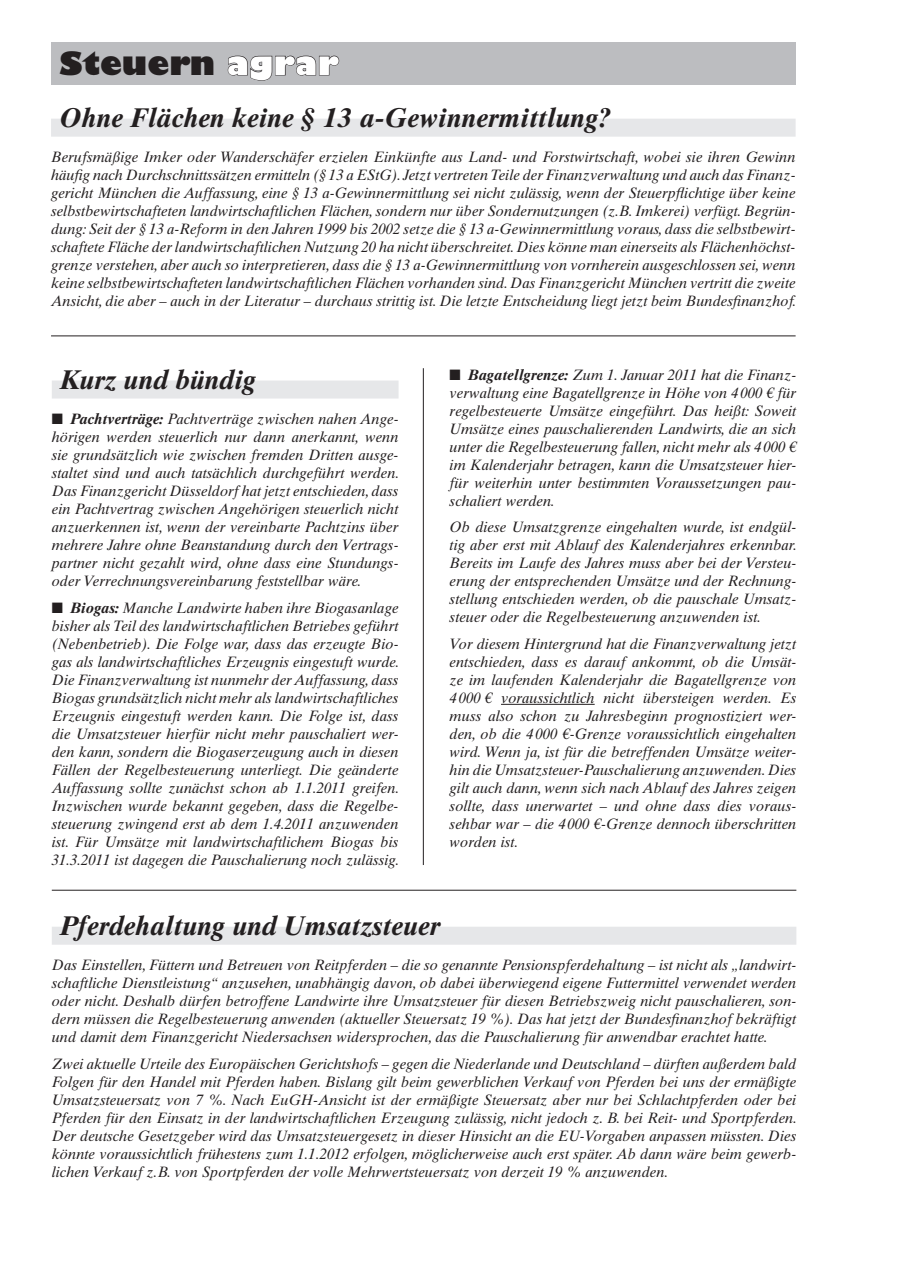
<style>
.page{position:relative;width:902px;height:1263px;background:#fff}
.page>*{position:absolute;margin:0;border:0;box-sizing:border-box;transform-origin:0 0}
.t1{font:800 31.5px "Gill Sans";color:#231f20}
.t2{font:italic 700 27px "Times Ten LT";color:#231f20}
.t3{font:italic 15px/18px "Times Ten LT";color:#231f20;text-align:justify}
.s1{color:#fff}
.s2{font-weight:700}
</style>
<div class="page">
<div style="left:51px;top:43px;width:744px;height:42px;background:#bcbdc0"></div>
<svg style="left:227px;top:55px;width:113px;height:26px"></svg>
<div style="left:51px;top:119px;width:744px;height:18px;background:#e6e7e9"></div>
<hr style="left:51px;top:335px;width:744px;height:1px;background:#231f20">
<hr style="left:52px;top:890px;width:744px;height:1px;background:#231f20">
<div style="left:52px;top:380px;width:346px;height:18px;background:#e6e7e9"></div>
<hr style="left:501px;top:704px;width:93px;height:1px;background:#231f20">
<div style="left:52px;top:927px;width:744px;height:18px;background:#e6e7e9"></div>
<hr style="left:423px;top:368px;width:1px;height:497px;background:#231f20">
<h1 class="t1" style="left:60px;top:44px;width:280px">Steuern <span class="s1">agrar</span></h1>
<h2 class="t2" style="left:60px;top:101px;width:553px">Ohne Flächen keine § 13 a-Gewinnermittlung?</h2>
<p class="t3" style="left:51px;top:148px;width:746px">Berufsmäßige Imker oder Wanderschäfer erzielen Einkünfte aus Land- und Forstwirtschaft, wobei sie ihren Gewinn häufig nach Durchschnittssätzen ermitteln (§ 13 a EStG). Jetzt vertreten Teile der Finanzverwaltung und auch das Finanz&shy;gericht München die Auffassung, eine § 13 a-Gewinnermittlung sei nicht zulässig, wenn der Steuerpflichtige über keine selbstbewirtschafteten landwirtschaftlichen Flächen, sondern nur über Sondernutzungen (z.B. Imkerei) verfügt. Begrün&shy;dung: Seit der § 13 a-Reform in den Jahren 1999 bis 2002 setze die § 13 a-Gewinnermittlung voraus, dass die selbstbewirt&shy;schaftete Fläche der landwirtschaftlichen Nutzung 20 ha nicht überschreitet. Dies könne man einerseits als Flächenhöchst&shy;grenze verstehen, aber auch so interpretieren, dass die § 13 a-Gewinnermittlung von vornherein ausgeschlossen sei, wenn keine selbstbewirtschafteten landwirtschaftlichen Flächen vorhanden sind. Das Finanzgericht München vertritt die zweite Ansicht, die aber – auch in der Literatur – durchaus strittig ist. Die letzte Entscheidung liegt jetzt beim Bundesfinanzhof.</p>
<h2 class="t2" style="left:60px;top:363px;width:197px">Kurz und bündig</h2>
<p class="t3" style="left:52px;top:410px;width:349px">■ <span class="s2">Pachtverträge:</span> Pachtverträge zwischen nahen Ange&shy;hörigen werden steuerlich nur dann anerkannt, wenn sie grundsätzlich wie zwischen fremden Dritten ausge&shy;staltet sind und auch tatsächlich durchgeführt werden.<br>Das Finanzgericht Düsseldorf hat jetzt entschieden, dass ein Pachtvertrag zwischen Angehörigen steuerlich nicht anzuerkennen ist, wenn der vereinbarte Pachtzins über mehrere Jahre ohne Beanstandung durch den Vertrags&shy;partner nicht gezahlt wird, ohne dass eine Stundungs&shy;oder Verrechnungsvereinbarung feststellbar wäre.</p>
<p class="t3" style="left:52px;top:598px;width:349px">■ <span class="s2">Biogas:</span> Manche Landwirte haben ihre Biogasanlage bisher als Teil des landwirtschaftlichen Betriebes geführt (Nebenbetrieb). Die Folge war, dass das erzeugte Bio&shy;gas als landwirtschaftliches Erzeugnis eingestuft wurde.<br>Die Finanzverwaltung ist nunmehr der Auffassung, dass Biogas grundsätzlich nicht mehr als landwirtschaftliches Erzeugnis eingestuft werden kann. Die Folge ist, dass die Umsatzsteuer hierfür nicht mehr pauschaliert wer&shy;den kann, sondern die Biogaserzeugung auch in diesen Fällen der Regelbesteuerung unterliegt. Die geänderte Auffassung sollte zunächst schon ab 1.1.2011 greifen.<br>Inzwischen wurde bekannt gegeben, dass die Regelbe&shy;steuerung zwingend erst ab dem 1.4.2011 anzuwenden ist. Für Umsätze mit landwirtschaftlichem Biogas bis 31.3.2011 ist dagegen die Pauschalierung noch zulässig.</p>
<p class="t3" style="left:449px;top:365px;width:348px">■ <span class="s2">Bagatellgrenze:</span> Zum 1. Januar 2011 hat die Finanz&shy;verwaltung eine Bagatellgrenze in Höhe von 4 000 € für regelbesteuerte Umsätze eingeführt. Das heißt: Soweit Umsätze eines pauschalierenden Landwirts, die an sich unter die Regelbesteuerung fallen, nicht mehr als 4 000 € im Kalenderjahr betragen, kann die Umsatzsteuer hier&shy;für weiterhin unter bestimmten Voraussetzungen pau&shy;schaliert werden.</p>
<p class="t3" style="left:449px;top:518px;width:349px">Ob diese Umsatzgrenze eingehalten wurde, ist endgül&shy;tig aber erst mit Ablauf des Kalenderjahres erkennbar.<br>Bereits im Laufe des Jahres muss aber bei der Versteu&shy;erung der entsprechenden Umsätze und der Rechnung&shy;stellung entschieden werden, ob die pauschale Umsatz&shy;steuer oder die Regelbesteuerung anzuwenden ist.</p>
<p class="t3" style="left:449px;top:634px;width:348px">Vor diesem Hintergrund hat die Finanzverwaltung jetzt entschieden, dass es darauf ankommt, ob die Umsät&shy;ze im laufenden Kalenderjahr die Bagatellgrenze von 4 000 € voraussichtlich nicht übersteigen werden. Es muss also schon zu Jahresbeginn prognostiziert wer&shy;den, ob die 4 000 €-Grenze voraussichtlich eingehalten wird. Wenn ja, ist für die betreffenden Umsätze weiter&shy;hin die Umsatzsteuer-Pauschalierung anzuwenden. Dies gilt auch dann, wenn sich nach Ablauf des Jahres zeigen sollte, dass unerwartet – und ohne dass dies voraus&shy;sehbar war – die 4 000 €-Grenze dennoch überschritten worden ist.</p>
<h2 class="t2" style="left:60px;top:909px;width:381px">Pferdehaltung und Umsatzsteuer</h2>
<p class="t3" style="left:52px;top:956px;width:746px">Das Einstellen, Füttern und Betreuen von Reitpferden – die so genannte Pensionspferdehaltung – ist nicht als „landwirt&shy;schaftliche Dienstleistung“ anzusehen, unabhängig davon, ob dabei überwiegend eigene Futtermittel verwendet werden oder nicht. Deshalb dürfen betroffene Landwirte ihre Umsatzsteuer für diesen Betriebszweig nicht pauschalieren, son&shy;dern müssen die Regelbesteuerung anwenden (aktueller Steuersatz 19 %). Das hat jetzt der Bundesfinanzhof bekräftigt und damit dem Finanzgericht Niedersachsen widersprochen, das die Pauschalierung für anwendbar erachtet hatte.</p>
<p class="t3" style="left:52px;top:1054px;width:746px">Zwei aktuelle Urteile des Europäischen Gerichtshofs – gegen die Niederlande und Deutschland – dürften außerdem bald Folgen für den Handel mit Pferden haben. Bislang gilt beim gewerblichen Verkauf von Pferden bei uns der ermäßigte Umsatzsteuersatz von 7 %. Nach EuGH-Ansicht ist der ermäßigte Steuersatz aber nur bei Schlachtpferden oder bei Pferden für den Einsatz in der landwirtschaftlichen Erzeugung zulässig, nicht jedoch z. B. bei Reit- und Sportpferden.<br>Der deutsche Gesetzgeber wird das Umsatzsteuergesetz in dieser Hinsicht an die EU-Vorgaben anpassen müssten. Dies könnte voraussichtlich frühestens zum 1.1.2012 erfolgen, möglicherweise auch erst später. Ab dann wäre beim gewerb&shy;lichen Verkauf z.B. von Sportpferden der volle Mehrwertsteuersatz von derzeit 19 % anzuwenden.</p>
</div>
